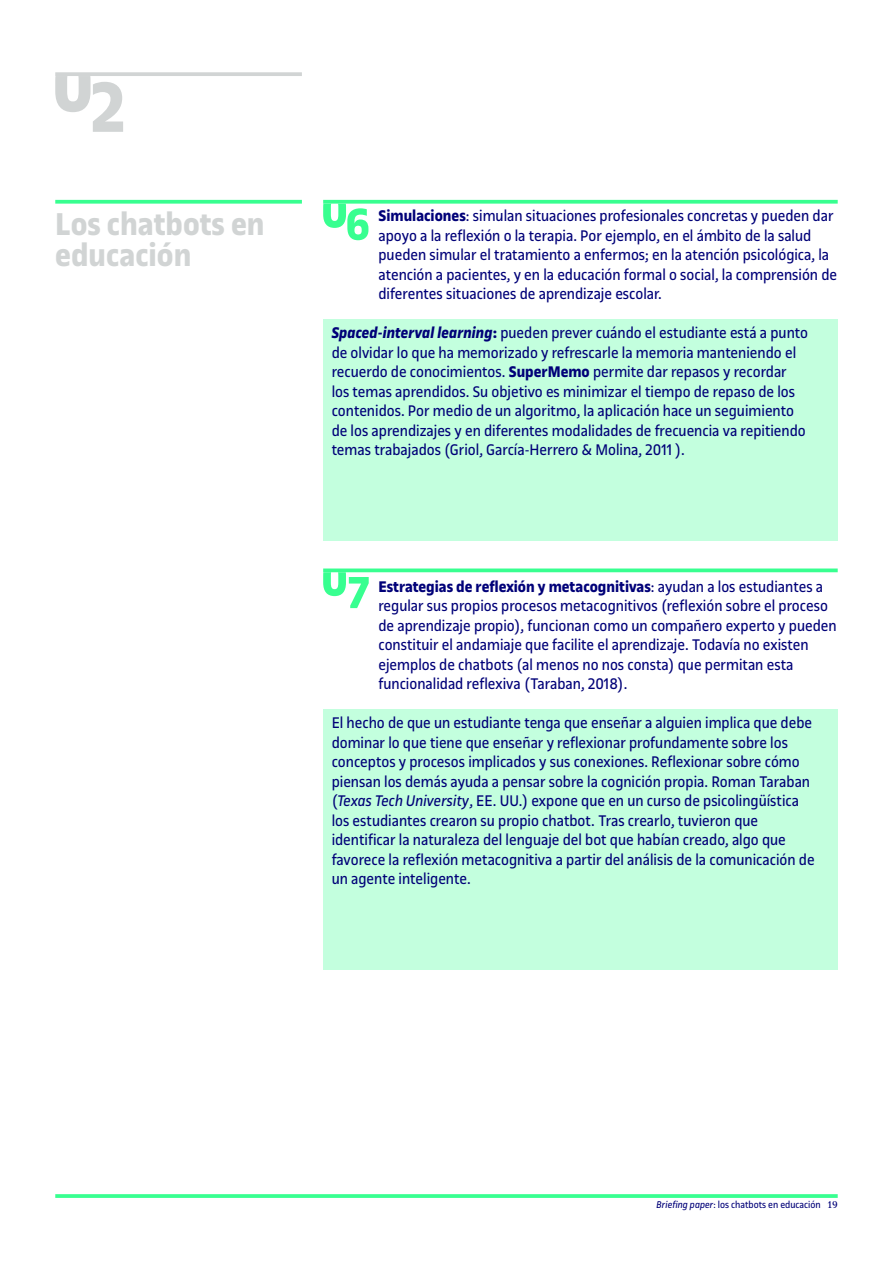
<style>
.page{position:relative;width:893px;height:1263px;background:#fff}
.page>*{position:absolute;margin:0;border:0;box-sizing:border-box;transform-origin:0 0}
.t1{font:700 33.75px/31.5px "UOC Sans";color:#d1d4d4}
.t2{font:16.5px/19.5px "UOC Sans";color:#000078}
.t3{font:10.5px "UOC Sans";color:#000078}
.s1{font-weight:700}
.s2{font-weight:700;font-style:italic}
.s3{font-style:italic}
.s4{font-family:"UOC Serif"}
</style>
<div class="page">
<svg style="left:55px;top:1194px;width:783px;height:4px;background:#43ff96"></svg>
<div style="left:323px;top:319px;width:515px;height:222px;background:#c3ffde"></div>
<div style="left:323px;top:709px;width:515px;height:260px;background:#c3ffde"></div>
<svg style="left:323px;top:568px;width:515px;height:4px;background:#51ff9e"></svg>
<svg style="left:323px;top:200px;width:515px;height:4px;background:#4aff9a"></svg>
<svg style="left:55px;top:200px;width:247px;height:4px"></svg>
<svg style="left:55px;top:72px;width:247px;height:4px"></svg>
<svg style="left:55px;top:76px;width:68px;height:56px"></svg>
<svg style="left:323px;top:204px;width:45px;height:36px"></svg>
<svg style="left:323px;top:572px;width:46px;height:36px"></svg>
<h1 class="t1" style="left:55px;top:208px;width:211px">Los chatbots en educación</h1>
<p class="t2" style="left:378px;top:206px;width:460px"><span class="s1">Simulaciones</span>: simulan situaciones profesionales concretas y pueden dar apoyo a la reflexión o la terapia. Por ejemplo, en el ámbito de la salud pueden simular el tratamiento a enfermos; en la atención psicológica, la atención a pacientes, y en la educación formal o social, la comprensión de diferentes situaciones de aprendizaje escolar.</p>
<p class="t2" style="left:332px;top:323px;width:478px"><span class="s2">Spaced-interval learning</span><span class="s1">:</span> pueden prever cuándo el estudiante está a punto de olvidar lo que ha memorizado y refrescarle la memoria manteniendo el recuerdo de conocimientos. <span class="s1">SuperMemo</span> permite dar repasos y recordar los temas aprendidos. Su objetivo es minimizar el tiempo de repaso de los contenidos. Por medio de un algoritmo, la aplicación hace un seguimiento de los aprendizajes y en diferentes modalidades de frecuencia va repitiendo temas trabajados (Griol, García-Herrero &amp; Molina, 2011 ).</p>
<p class="t2" style="left:378px;top:577px;width:460px"><span class="s1">Estrategias de reflexión y metacognitivas</span>: ayudan a los estudiantes a regular sus propios procesos metacognitivos (reflexión sobre el proceso de aprendizaje propio), funcionan como un compañero experto y pueden constituir el andamiaje que facilite el aprendizaje. Todavía no existen ejemplos de chatbots (al menos no nos consta) que permitan esta funcionalidad reflexiva (Taraban, 2018).</p>
<p class="t2" style="left:332px;top:713px;width:485px">El hecho de que un estudiante tenga que enseñar a alguien implica que debe dominar lo que tiene que enseñar y reflexionar profundamente sobre los conceptos y procesos implicados y sus conexiones. Reflexionar sobre cómo piensan los demás ayuda a pensar sobre la cognición propia. Roman Taraban (<span class="s3">Texas Tech University</span>, EE. UU.) expone que en un curso de psicolingüística los estudiantes crearon su propio chatbot. Tras crearlo, tuvieron que identificar la naturaleza del lenguaje del bot que habían creado, algo que favorece la reflexión metacognitiva a partir del análisis de la comunicación de un agente inteligente.</p>
<p class="t3" style="left:657px;top:1198px;width:183px"><span class="s3">Briefing paper</span>: los chatbots en educación <span class="s4">19</span></p>
</div>
